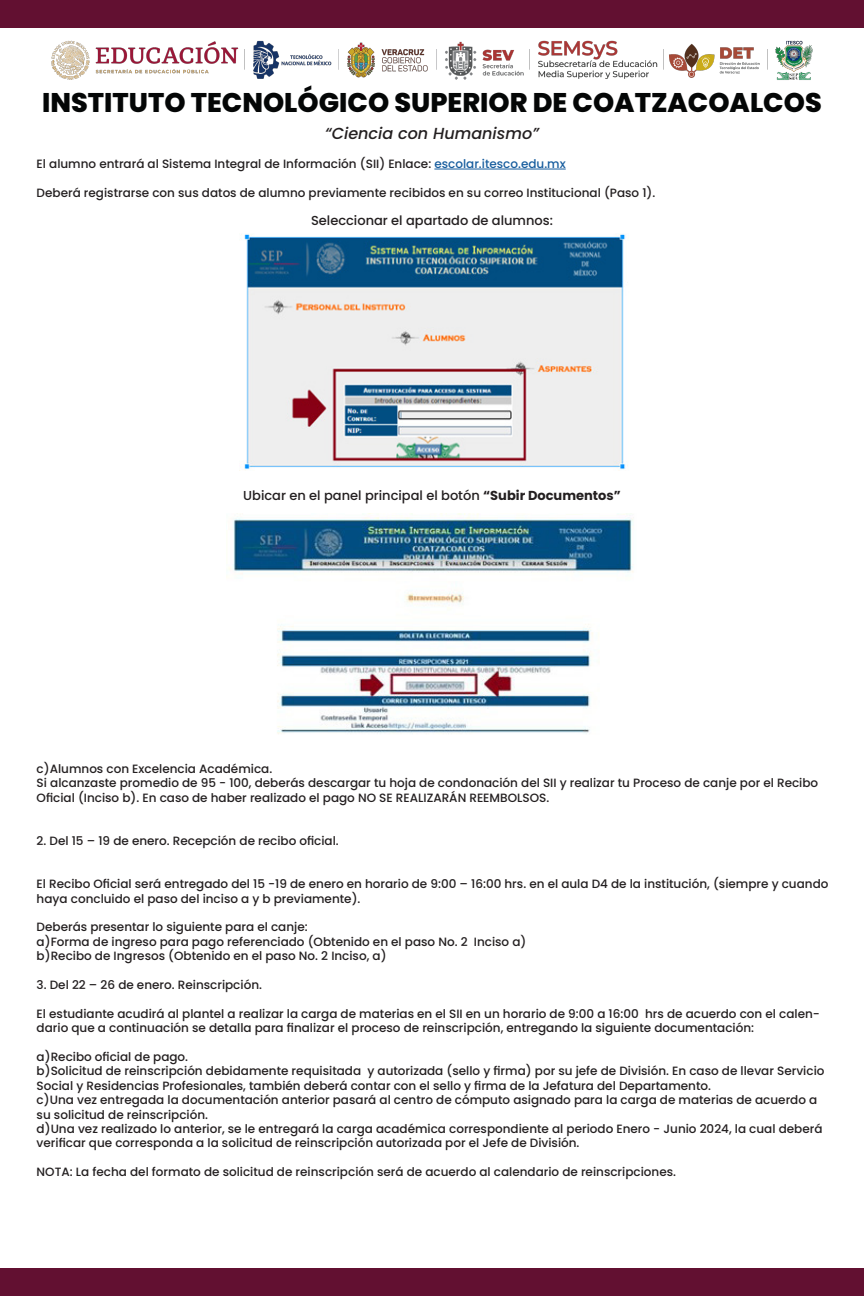
<style>
.page{position:relative;width:864px;height:1296px;background:#fff}
.page>*{position:absolute;margin:0;border:0;box-sizing:border-box;transform-origin:0 0}
.t1{font:800 27px "Poppins";color:#040606}
.t2{font:italic 500 16px "Poppins";color:#231f20}
.t3{font:500 13px "Poppins";color:#231f20}
.t4{font:500 12px/14.4px "Poppins";color:#231f20}
.s1{color:#175d9e}
.s2{font-weight:700}
</style>
<div class="page">
<img style="left:51px;top:40px;width:762px;height:40px">
<hr style="left:434px;top:169px;width:132px;height:1px;background:#175d9e">
<img style="left:241px;top:234px;width:388px;height:236px">
<img style="left:228px;top:514px;width:406px;height:220px">
<div style="left:0;top:1268px;width:864px;height:28px;background:#621031"></div>
<div style="left:0;top:0;width:864px;height:28px;background:#621031"></div>
<p class="t1" style="left:42px;top:87px;width:781px">INSTITUTO TECNOLÓGICO SUPERIOR DE COATZACOALCOS</p>
<p class="t2" style="left:325px;top:124px;width:215px">“Ciencia con Humanismo”</p>
<p class="t4" style="left:37px;top:157px;width:531px">El alumno entrará al Sistema Integral de Información (SII) Enlace: <span class="s1">escolar.itesco.edu.mx</span></p>
<p class="t4" style="left:37px;top:186px;width:620px">Deberá registrarse con sus datos de alumno previamente recibidos en su correo Institucional (Paso 1).</p>
<p class="t3" style="left:311px;top:212px;width:243px">Seleccionar el apartado de alumnos:</p>
<p class="t3" style="left:243px;top:488px;width:379px">Ubicar en el panel principal el botón <span class="s2">“Subir Documentos”</span></p>
<p class="t4" style="left:37px;top:762px;width:237px">c)Alumnos con Excelencia Académica.</p>
<p class="t4" style="left:37px;top:776px;width:783px">Si alcanzaste promedio de 95 - 100, deberás descargar tu hoja de condonación del SII y realizar tu Proceso de canje por el Recibo<br>Oficial (Inciso b). En caso de haber realizado el pago NO SE REALIZARÁN REEMBOLSOS.</p>
<p class="t4" style="left:37px;top:834px;width:304px">2. Del 15 – 19 de enero. Recepción de recibo oficial.</p>
<p class="t4" style="left:37px;top:877px;width:793px">El Recibo Oficial será entregado del 15 -19 de enero en horario de 9:00 – 16:00 hrs. en el aula D4 de la institución, (siempre y cuando haya concluido el paso del inciso a y b previamente).</p>
<p class="t4" style="left:37px;top:920px;width:273px">Deberás presentar lo siguiente para el canje:</p>
<p class="t4" style="left:37px;top:934px;width:491px">a)Forma de ingreso para pago referenciado (Obtenido en el paso No. 2 Inciso a)</p>
<p class="t4" style="left:37px;top:949px;width:351px">b)Recibo de Ingresos (Obtenido en el paso No. 2 Inciso, a)</p>
<p class="t4" style="left:37px;top:978px;width:227px">3. Del 22 – 26 de enero. Reinscripción.</p>
<p class="t4" style="left:37px;top:1006px;width:785px">El estudiante acudirá al plantel a realizar la carga de materias en el SII en un horario de 9:00 a 16:00 hrs de acuerdo con el calen&shy;dario que a continuación se detalla para finalizar el proceso de reinscripción, entregando la siguiente documentación:</p>
<p class="t4" style="left:37px;top:1050px;width:153px">a)Recibo oficial de pago.</p>
<p class="t4" style="left:37px;top:1064px;width:789px">b)Solicitud de reinscripción debidamente requisitada y autorizada (sello y firma) por su jefe de División. En caso de llevar Servicio<br>Social y Residencias Profesionales, también deberá contar con el sello y firma de la Jefatura del Departamento.</p>
<p class="t4" style="left:37px;top:1093px;width:782px">c)Una vez entregada la documentación anterior pasará al centro de cómputo asignado para la carga de materias de acuerdo a su solicitud de reinscripción.</p>
<p class="t4" style="left:37px;top:1122px;width:787px">d)Una vez realizado lo anterior, se le entregará la carga académica correspondiente al periodo Enero - Junio 2024, la cual deberá verificar que corresponda a la solicitud de reinscripción autorizada por el Jefe de División.</p>
<p class="t4" style="left:37px;top:1165px;width:641px">NOTA: La fecha del formato de solicitud de reinscripción será de acuerdo al calendario de reinscripciones.</p>
</div>
